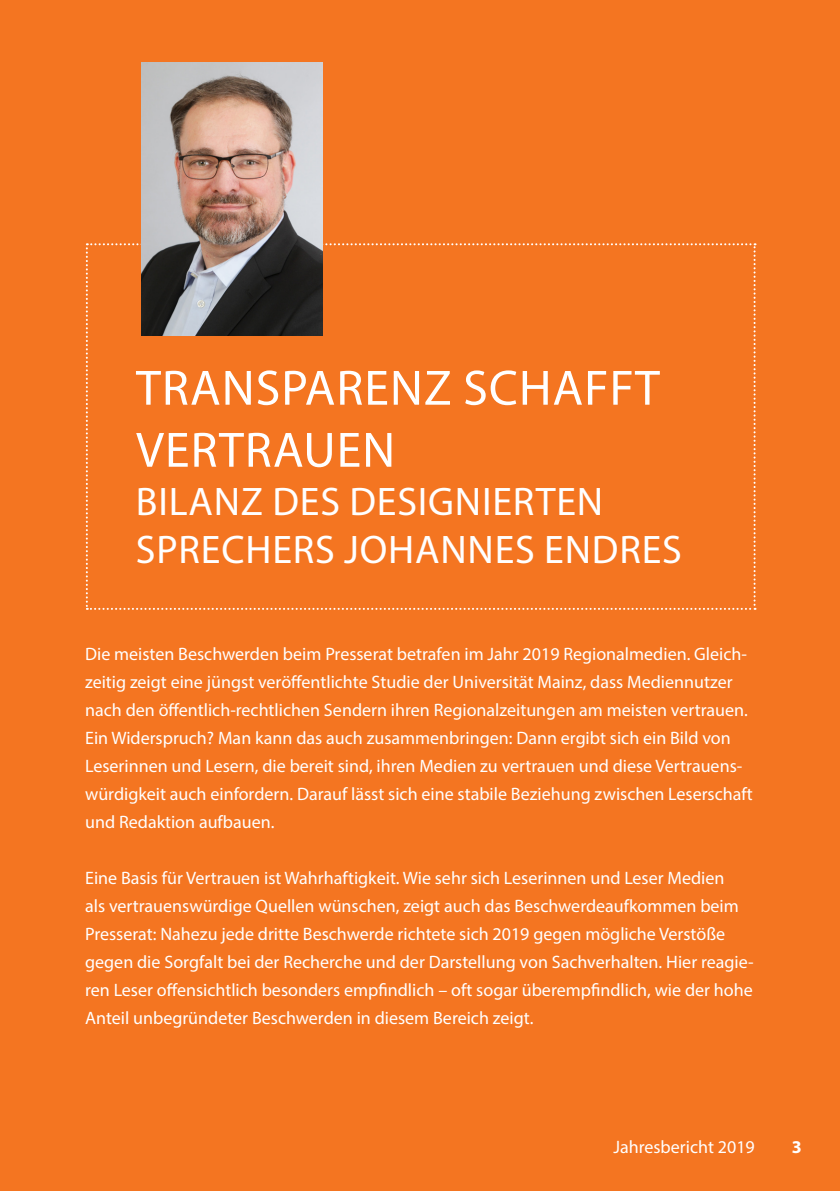
<style>
.page{position:relative;width:840px;height:1191px;background:#fff}
.page>*{position:absolute;margin:0;border:0;box-sizing:border-box;transform-origin:0 0}
.t1{font:50px/62px "Myriad Pro";letter-spacing:.02em;color:#fff}
.t2{font:40px/48px "Myriad Pro";letter-spacing:.02em;color:#fff}
.t3{font:18px/28px "Myriad Pro";color:#fff}
.t4{font:700 18px "Myriad Pro";color:#fff}
</style>
<div class="page">
<div style="left:0;top:0;width:839px;height:1191px;background:#f47521"></div>
<svg style="left:86px;top:243px;width:669px;height:367px"></svg>
<img style="left:141px;top:62px;width:182px;height:273px">
<h1 class="t1" style="left:136px;top:356px;width:525px">TRANSPARENZ SCHAFFT<br>VERTRAUEN</h1>
<h2 class="t2" style="left:136px;top:477px;width:547px">BILANZ DES DESIGNIERTEN<br>SPRECHERS JOHANNES ENDRES</h2>
<p class="t3" style="left:85px;top:640px;width:669px">Die meisten Beschwerden beim Presserat betrafen im Jahr 2019 Regionalmedien. Gleich&shy;zeitig zeigt eine jüngst veröffentlichte Studie der Universität Mainz, dass Mediennutzer nach den öffentlich-rechtlichen Sendern ihren Regionalzeitungen am meisten vertrauen.<br>Ein Widerspruch? Man kann das auch zusammenbringen: Dann ergibt sich ein Bild von Leserinnen und Lesern, die bereit sind, ihren Medien zu vertrauen und diese Vertrauens&shy;würdigkeit auch einfordern. Darauf lässt sich eine stabile Beziehung zwischen Leserschaft und Redaktion aufbauen.</p>
<p class="t3" style="left:85px;top:864px;width:669px">Eine Basis für Vertrauen ist Wahrhaftigkeit. Wie sehr sich Leserinnen und Leser Medien<br>als vertrauenswürdige Quellen wünschen, zeigt auch das Beschwerdeaufkommen beim Presserat: Nahezu jede dritte Beschwerde richtete sich 2019 gegen mögliche Verstöße gegen die Sorgfalt bei der Recherche und der Darstellung von Sachverhalten. Hier reagie&shy;ren Leser offensichtlich besonders empfindlich – oft sogar überempfindlich, wie der hohe Anteil unbegründeter Beschwerden in diesem Bereich zeigt.</p>
<p class="t3" style="left:613px;top:1132px;width:143px">Jahresbericht 2019</p>
<p class="t4" style="left:791px;top:1134px;width:11px">3</p>
</div>
